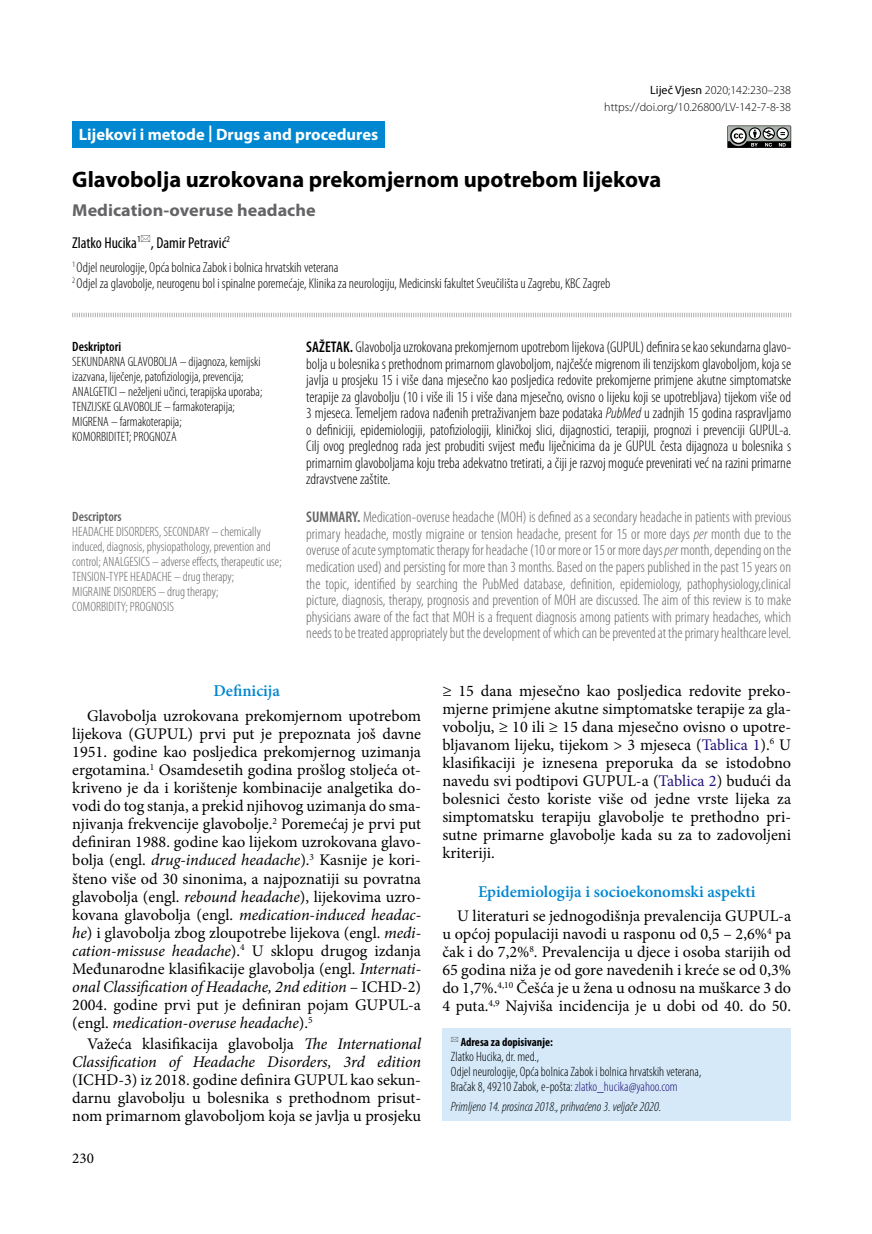
<style>
.page{position:relative;width:872px;height:1234px;background:#fff}
.page>*{position:absolute;margin:0;border:0;box-sizing:border-box;transform-origin:0 0}
.t1{font:700 22.5px "Myriad Pro";color:#000}
.t2{font:700 17.25px "Myriad Pro";color:#646365;scale:1.05 1}
.t3{font:600 16.5px "Minion Pro";color:#0087d1}
.t4{font:700 16.5px "Myriad Pro";color:#fff}
.t5{font:16.2px/18.1px "Minion Pro";color:#000;text-align:justify}
.t6{font:italic 16.2px/18.1px "Minion Pro";letter-spacing:-.005em;color:#000;text-align:right}
.t7{font:condensed 15.75px "Myriad Pro";color:#000}
.t8{font:300 condensed 15.45px/16.5px "Myriad Pro";color:#000;text-align:justify}
.t9{font:300 condensed 15.45px/16.5px "Myriad Pro";color:#646365;text-align:justify}
.t10{font:15px "Minion Pro";color:#000}
.t11{font:300 condensed 14.25px/15.8px "Myriad Pro";color:#000}
.t12{font:300 condensed 13.5px/15px "Myriad Pro";color:#000}
.t13{font:300 condensed 13.5px/15px "Myriad Pro";color:#646365}
.t14{font:italic 300 condensed 13.5px "Myriad Pro";color:#000}
.t15{font:600 condensed 13.5px "Myriad Pro";color:#000}
.t16{font:600 condensed 13.5px "Myriad Pro";color:#646365}
.t17{font:300 12px/16.5px "Myriad Pro";color:#000;text-align:right}
.t18{font:700 condensed 12px "Myriad Pro";color:#000}
.s1{font-weight:400}
.s2{font-weight:600}
.s3{font-style:italic}
.s4{font-style:normal}
.s5{color:#231177}
</style>
<div class="page">
<svg style="left:727px;top:125px;width:64px;height:23px"></svg>
<div style="left:442px;top:1028px;width:349px;height:92px;background:#d5e9f9"></div>
<div style="left:72px;top:121px;width:312px;height:27px;background:#0087d1"></div>
<svg style="left:72px;top:312px;width:719px;height:6px"></svg>
<p class="t4" style="left:79px;top:123px;width:301px">Lijekovi i metode | Drugs and procedures</p>
<p class="t17" style="left:604px;top:82px;width:188px"><span class="s1">Liječ Vjesn</span> 2020;142:230–238 https://doi.org/10.26800/LV-142-7-8-38</p>
<h1 class="t1" style="left:72px;top:165px;width:590px">Glavobolja uzrokovana prekomjernom upotrebom lijekova</h1>
<p class="t2" style="left:72px;top:199px;width:233px">Medication-overuse headache</p>
<p class="t7" style="left:72px;top:233px;width:159px">Zlatko Hucika<sup>1</sup> , Damir Petravić<sup>2</sup></p>
<p class="t11" style="left:72px;top:259px;width:539px"><sup>1</sup> Odjel neurologije, Opća bolnica Zabok i bolnica hrvatskih veterana<br><sup>2</sup> Odjel za glavobolje, neurogenu bol i spinalne poremećaje, Klinika za neurologiju, Medicinski fakultet Sveučilišta u Zagrebu, KBC Zagreb</p>
<p class="t15" style="left:72px;top:338px;width:50px">Deskriptori</p>
<p class="t12" style="left:72px;top:353px;width:191px">SEKUNDARNA GLAVOBOLJA – dijagnoza, kemijski izazvana, liječenje, patofiziologija, prevencija; ANALGETICI – neželjeni učinci, terapijska uporaba; TENZIJSKE GLAVOBOLJE – farmakoterapija; MIGRENA – farmakoterapija;<br>KOMORBIDITET; PROGNOZA</p>
<p class="t16" style="left:72px;top:508px;width:51px">Descriptors</p>
<p class="t13" style="left:72px;top:524px;width:211px">HEADACHE DISORDERS, SECONDARY – chemically induced, diagnosis, physiopathology, prevention and control; ANALGESICS – adverse effects, therapeutic use; TENSION-TYPE HEADACHE – drug therapy;<br>MIGRAINE DISORDERS – drug therapy;<br>COMORBIDITY; PROGNOSIS</p>
<p class="t8" style="left:306px;top:339px;width:486px"><span class="s2">SAŽETAK.</span> Glavobolja uzrokovana prekomjernom upotrebom lijekova (GUPUL) definira se kao sekundarna glavo&shy;bolja u bolesnika s prethodnom primarnom glavoboljom, najčešće migrenom ili tenzijskom glavoboljom, koja se javlja u prosjeku 15 i više dana mjesečno kao posljedica redovite prekomjerne primjene akutne simptomatske terapije za glavobolju (10 i više ili 15 i više dana mjesečno, ovisno o lijeku koji se upotrebljava) tijekom više od 3 mjeseca. Temeljem radova nađenih pretraživanjem baze podataka <span class="s3">PubMed</span> u zadnjih 15 godina raspravljamo o definiciji, epidemiologiji, patofiziologiji, kliničkoj slici, dijagnostici, terapiji, prognozi i prevenciji GUPUL-a.<br>Cilj ovog preglednog rada jest probuditi svijest među liječnicima da je GUPUL česta dijagnoza u bolesnika s primarnim glavoboljama koju treba adekvatno tretirati, a čiji je razvoj moguće prevenirati već na razini primarne zdravstvene zaštite.</p>
<p class="t9" style="left:306px;top:509px;width:486px"><span class="s2">SUMMARY.</span> Medication-overuse headache (MOH) is defined as a secondary headache in patients with previous primary headache, mostly migraine or tension headache, present for 15 or more days <span class="s3">per</span> month due to the overuse of acute symptomatic therapy for headache (10 or more or 15 or more days <span class="s3">per</span> month, depending on the medication used) and persisting for more than 3 months. Based on the papers published in the past 15 years on the topic, identified by searching the PubMed database, definition, epidemiology, pathophysiology,clinical picture, diagnosis, therapy, prognosis and prevention of MOH are discussed. The aim of this review is to make physicians aware of the fact that MOH is a frequent diagnosis among patients with primary headaches, which needs to be treated appropriately but the development of which can be prevented at the primary healthcare level.</p>
<p class="t3" style="left:213px;top:679px;width:68px">Definicija</p>
<p class="t5" style="left:72px;top:706px;width:350px;text-indent:15px">Glavobolja uzrokovana prekomjernom upotrebom lijekova (GUPUL) prvi put je prepoznata još davne 1951. godine kao posljedica prekomjernog uzimanja ergotamina.<sup>1</sup> Osamdesetih godina prošlog stoljeća ot&shy;kriveno je da i korištenje kombinacije analgetika do&shy;vodi do tog stanja, a prekid njihovog uzimanja do sma&shy;njivanja frekvencije glavobolje.<sup>2</sup> Poremećaj je prvi put definiran 1988. godine kao lijekom uzrokovana glavo&shy;bolja (engl. <span class="s3">drug-induced headache</span>).<sup>3</sup> Kasnije je kori&shy;šteno više od 30 sinonima, a najpoznatiji su povratna glavobolja (engl. <span class="s3">rebound headache</span>), lijekovima uzro&shy;kovana glavobolja (engl. <span class="s3">medication-induced headac&shy;he</span>) i glavobolja zbog zloupotrebe lijekova (engl. <span class="s3">medi&shy;cation-missuse headache</span>).<sup>4</sup> U sklopu drugog izdanja Međunarodne klasifikacije glavobolja (engl. <span class="s3">Internati&shy;onal Classification of Headache, 2nd edition</span> – ICHD-2)<br>2004. godine prvi put je definiran pojam GUPUL-a (engl. <span class="s3">medication-overuse headache</span>).<sup>5</sup></p>
<p class="t6" style="left:72px;top:1034px;width:350px"><span class="s4">Važeća klasifikacija glavobolja</span> The International<br>Classification of Headache Disorders, 3rd edition</p>
<p class="t5" style="left:72px;top:1070px;width:350px">(ICHD-3) iz 2018. godine definira GUPUL kao sekun&shy;darnu glavobolju u bolesnika s prethodnom prisut&shy;nom primarnom glavoboljom koja se javlja u prosjeku</p>
<p class="t10" style="left:72px;top:1147px;width:23px">230</p>
<p class="t5" style="left:442px;top:681px;width:350px">≥ 15 dana mjesečno kao posljedica redovite preko&shy;mjerne primjene akutne simptomatske terapije za gla&shy;vobolju, ≥ 10 ili ≥ 15 dana mjesečno ovisno o upotre&shy;bljavanom lijeku, tijekom &gt; 3 mjeseca (<span class="s5">Tablica 1</span>).<sup>6</sup> U klasifikaciji je iznesena preporuka da se istodobno navedu svi podtipovi GUPUL-a (<span class="s5">Tablica 2</span>) budući da bolesnici često koriste više od jedne vrste lijeka za simptomatsku terapiju glavobolje te prethodno pri&shy;sutne primarne glavobolje kada su za to zadovoljeni kriteriji.</p>
<p class="t3" style="left:478px;top:880px;width:279px">Epidemiologija i socioekonomski aspekti</p>
<p class="t5" style="left:442px;top:907px;width:350px;text-indent:15px">U literaturi se jednogodišnja prevalencija GUPUL-a u općoj populaciji navodi u rasponu od 0,5 – 2,6%<sup>4</sup> pa čak i do 7,2%<sup>8</sup>. Prevalencija u djece i osoba starijih od 65 godina niža je od gore navedenih i kreće se od 0,3% do 1,7%.<sup>4,10</sup> Češća je u žena u odnosu na muškarce 3 do 4 puta.<sup>4,9</sup> Najviša incidencija je u dobi od 40. do 50.</p>
<p class="t18" style="left:461px;top:1034px;width:94px">Adresa za dopisivanje:</p>
<p class="t12" style="left:451px;top:1048px;width:252px">Zlatko Hucika, dr. med.,<br>Odjel neurologije, Opća bolnica Zabok i bolnica hrvatskih veterana,<br>Bračak 8, 49210 Zabok, e-pošta: <span class="s5">zlatko_hucika@yahoo.com</span></p>
<p class="t14" style="left:451px;top:1097px;width:212px">Primljeno 14. prosinca 2018., prihvaćeno 3. veljače 2020.</p>
</div>
